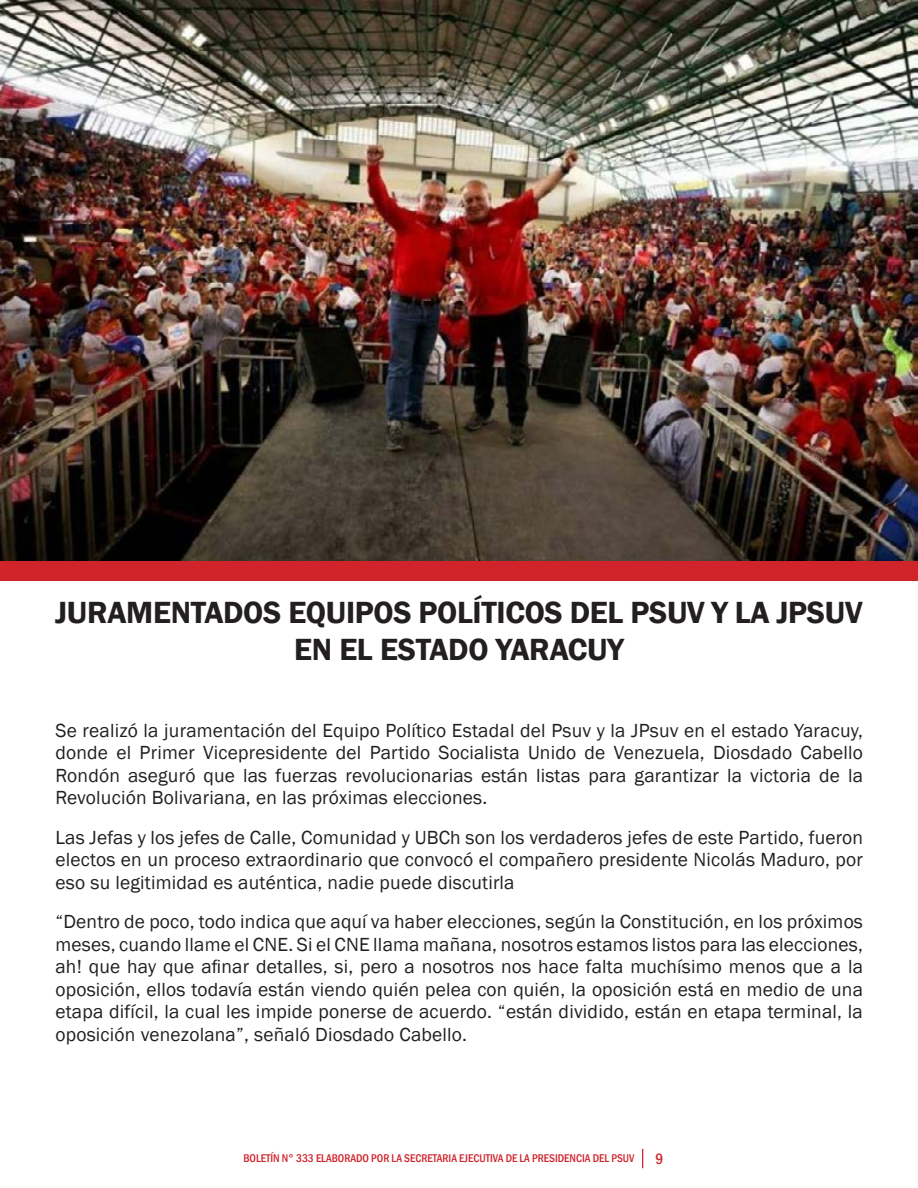
<style>
.page{position:relative;width:918px;height:1188px;background:#fff}
.page>*{position:absolute;margin:0;border:0;box-sizing:border-box;transform-origin:0 0}
.Estilo_de_párrafo_1{font:600 31.5px/37.5px "Franklin Gothic";letter-spacing:-.01em;color:#231f20;text-align:center}
.Estilo_de_párrafo_1-2{font:19.5px/22.5px "Franklin Gothic";letter-spacing:.01em;color:#231f20;text-align:justify}
.t1{font:500 condensed 15.3px "Franklin Gothic";color:#d1232a}
.t2{font:500 condensed 11.55px "Franklin Gothic";color:#d1232a}
</style>
<div class="page">
<svg style="left:642px;top:1149px;width:1px;height:19px"></svg>
<img style="left:0;top:0;width:918px;height:562px">
<div style="left:0;top:562px;width:918px;height:19px;background:#d1232a"></div>
<p class="Estilo_de_párrafo_1" style="left:55px;top:594px;width:809px">JURAMENTADOS EQUIPOS POLÍTICOS DEL PSUV Y LA JPSUV<br>EN EL ESTADO YARACUY</p>
<p class="Estilo_de_párrafo_1-2" style="left:55px;top:720px;width:809px">Se realizó la juramentación del Equipo Político Estadal del Psuv y la JPsuv en el estado Yaracuy, donde el Primer Vicepresidente del Partido Socialista Unido de Venezuela, Diosdado Cabello Rondón aseguró que las fuerzas revolucionarias están listas para garantizar la victoria de la Revolución Bolivariana, en las próximas elecciones.</p>
<p class="Estilo_de_párrafo_1-2" style="left:55px;top:827px;width:809px">Las Jefas y los jefes de Calle, Comunidad y UBCh son los verdaderos jefes de este Partido, fueron electos en un proceso extraordinario que convocó el compañero presidente Nicolás Maduro, por eso su legitimidad es auténtica, nadie puede discutirla</p>
<p class="Estilo_de_párrafo_1-2" style="left:55px;top:911px;width:809px">“Dentro de poco, todo indica que aquí va haber elecciones, según la Constitución, en los próximos meses, cuando llame el CNE. Si el CNE llama mañana, nosotros estamos listos para las elecciones, ah! que hay que afinar detalles, si, pero a nosotros nos hace falta muchísimo menos que a la oposición, ellos todavía están viendo quién pelea con quién, la oposición está en medio de una etapa difícil, la cual les impide ponerse de acuerdo. “están dividido, están en etapa terminal, la oposición venezolana”, señaló Diosdado Cabello.</p>
<p class="t2" style="left:243px;top:1150px;width:393px">BOLETÍN N° 333 ELABORADO POR LA SECRETARIA EJECUTIVA DE LA PRESIDENCIA DEL PSUV</p>
<p class="t1" style="left:655px;top:1149px;width:9px">9</p>
</div>
